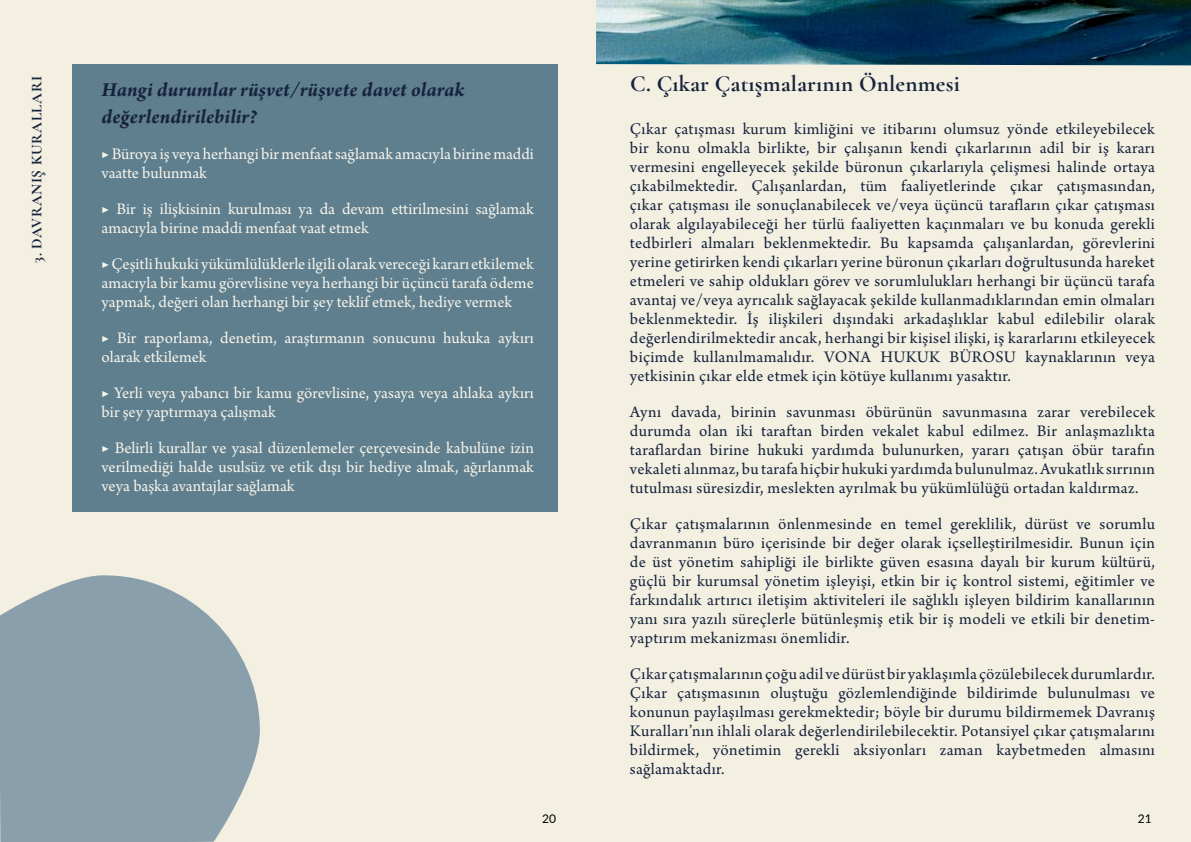
<style>
.page{position:relative;width:1191px;height:842px;background:#f3f0e2}
.page>*{position:absolute;margin:0;border:0;box-sizing:border-box;transform-origin:0 0}
.t1{font:700 23px "Cormorant Garamond";letter-spacing:.01em;color:#17233d}
.t2{font:italic 700 21px/27px "Arno Pro";letter-spacing:.005em;color:#17233d}
.t3{font:17px/19px "Arno Pro";letter-spacing:.02em;color:#17233d;text-align:justify}
.t4{font:17px/19px "Arno Pro";color:#f6f4e9}
.t5{font:700 15px "Cormorant Garamond";letter-spacing:.03em;color:#17233d}
.t6{font:12px "Lato";color:#000}
</style>
<div class="page">
<div style="left:72px;top:65px;width:486px;height:447px;background:#5f7e8e"></div>
<svg style="left:0;top:575px;width:260px;height:267px;fill:#899fab"></svg>
<img style="left:596px;top:0;width:595px;height:65px">
<p class="t5" style="left:28px;top:263px;width:188px;rotate:-90deg">3. DAVRANIŞ KURALLARI</p>
<p class="t2" style="left:102px;top:77px;width:364px">Hangi durumlar rüşvet/rüşvete davet olarak değerlendirilebilir?</p>
<p class="t4" style="left:102px;top:145px;width:434px">▶ Büroya iş veya herhangi bir menfaat sağlamak amacıyla birine maddi vaatte bulunmak</p>
<p class="t4" style="left:102px;top:200px;width:434px">▶ Bir iş ilişkisinin kurulması ya da devam ettirilmesini sağlamak amacıyla birine maddi menfaat vaat etmek</p>
<p class="t4" style="left:102px;top:255px;width:434px;text-align:justify">▶ Çeşitli hukuki yükümlülüklerle ilgili olarak vereceği kararı etkilemek amacıyla bir kamu görevlisine veya herhangi bir üçüncü tarafa ödeme yapmak, değeri olan herhangi bir şey teklif etmek, hediye vermek</p>
<p class="t4" style="left:102px;top:329px;width:434px">▶ Bir raporlama, denetim, araştırmanın sonucunu hukuka aykırı olarak etkilemek</p>
<p class="t4" style="left:102px;top:384px;width:434px">▶ Yerli veya yabancı bir kamu görevlisine, yasaya veya ahlaka aykırı bir şey yaptırmaya çalışmak</p>
<p class="t4" style="left:102px;top:439px;width:434px;text-align:justify">▶ Belirli kurallar ve yasal düzenlemeler çerçevesinde kabulüne izin verilmediği halde usulsüz ve etik dışı bir hediye almak, ağırlanmak veya başka avantajlar sağlamak</p>
<h1 class="t1" style="left:630px;top:69px;width:331px">C. Çıkar Çatışmalarının Önlenmesi</h1>
<p class="t3" style="left:630px;top:120px;width:526px">Çıkar çatışması kurum kimliğini ve itibarını olumsuz yönde etkileyebilecek bir konu olmakla birlikte, bir çalışanın kendi çıkarlarının adil bir iş kararı vermesini engelleyecek şekilde büronun çıkarlarıyla çelişmesi halinde ortaya çıkabilmektedir. Çalışanlardan, tüm faaliyetlerinde çıkar çatışmasından, çıkar çatışması ile sonuçlanabilecek ve/veya üçüncü tarafların çıkar çatışması olarak algılayabileceği her türlü faaliyetten kaçınmaları ve bu konuda gerekli tedbirleri almaları beklenmektedir. Bu kapsamda çalışanlardan, görevlerini yerine getirirken kendi çıkarları yerine büronun çıkarları doğrultusunda hareket etmeleri ve sahip oldukları görev ve sorumlulukları herhangi bir üçüncü tarafa avantaj ve/veya ayrıcalık sağlayacak şekilde kullanmadıklarından emin olmaları beklenmektedir. İş ilişkileri dışındaki arkadaşlıklar kabul edilebilir olarak değerlendirilmektedir ancak, herhangi bir kişisel ilişki, iş kararlarını etkileyecek biçimde kullanılmamalıdır. VONA HUKUK BÜROSU kaynaklarının veya yetkisinin çıkar elde etmek için kötüye kullanımı yasaktır.</p>
<p class="t3" style="left:630px;top:403px;width:526px">Aynı davada, birinin savunması öbürünün savunmasına zarar verebilecek durumda olan iki taraftan birden vekalet kabul edilmez. Bir anlaşmazlıkta taraflardan birine hukuki yardımda bulunurken, yararı çatışan öbür tarafın vekaleti alınmaz, bu tarafa hiçbir hukuki yardımda bulunulmaz. Avukatlık sırrının tutulması süresizdir, meslekten ayrılmak bu yükümlülüğü ortadan kaldırmaz.</p>
<p class="t3" style="left:630px;top:515px;width:526px">Çıkar çatışmalarının önlenmesinde en temel gereklilik, dürüst ve sorumlu davranmanın büro içerisinde bir değer olarak içselleştirilmesidir. Bunun için de üst yönetim sahipliği ile birlikte güven esasına dayalı bir kurum kültürü, güçlü bir kurumsal yönetim işleyişi, etkin bir iç kontrol sistemi, eğitimler ve farkındalık artırıcı iletişim aktiviteleri ile sağlıklı işleyen bildirim kanallarının yanı sıra yazılı süreçlerle bütünleşmiş etik bir iş modeli ve etkili bir denetim&shy;yaptırım mekanizması önemlidir.</p>
<p class="t3" style="left:630px;top:665px;width:526px">Çıkar çatışmalarının çoğu adil ve dürüst bir yaklaşımla çözülebilecek durumlardır.<br>Çıkar çatışmasının oluştuğu gözlemlendiğinde bildirimde bulunulması ve konunun paylaşılması gerekmektedir; böyle bir durumu bildirmemek Davranış Kuralları’nın ihlali olarak değerlendirilebilecektir. Potansiyel çıkar çatışmalarını bildirmek, yönetimin gerekli aksiyonları zaman kaybetmeden almasını sağlamaktadır.</p>
<p class="t6" style="left:542px;top:810px;width:15px">20</p>
<p class="t6" style="left:1137px;top:810px;width:15px">21</p>
</div>
